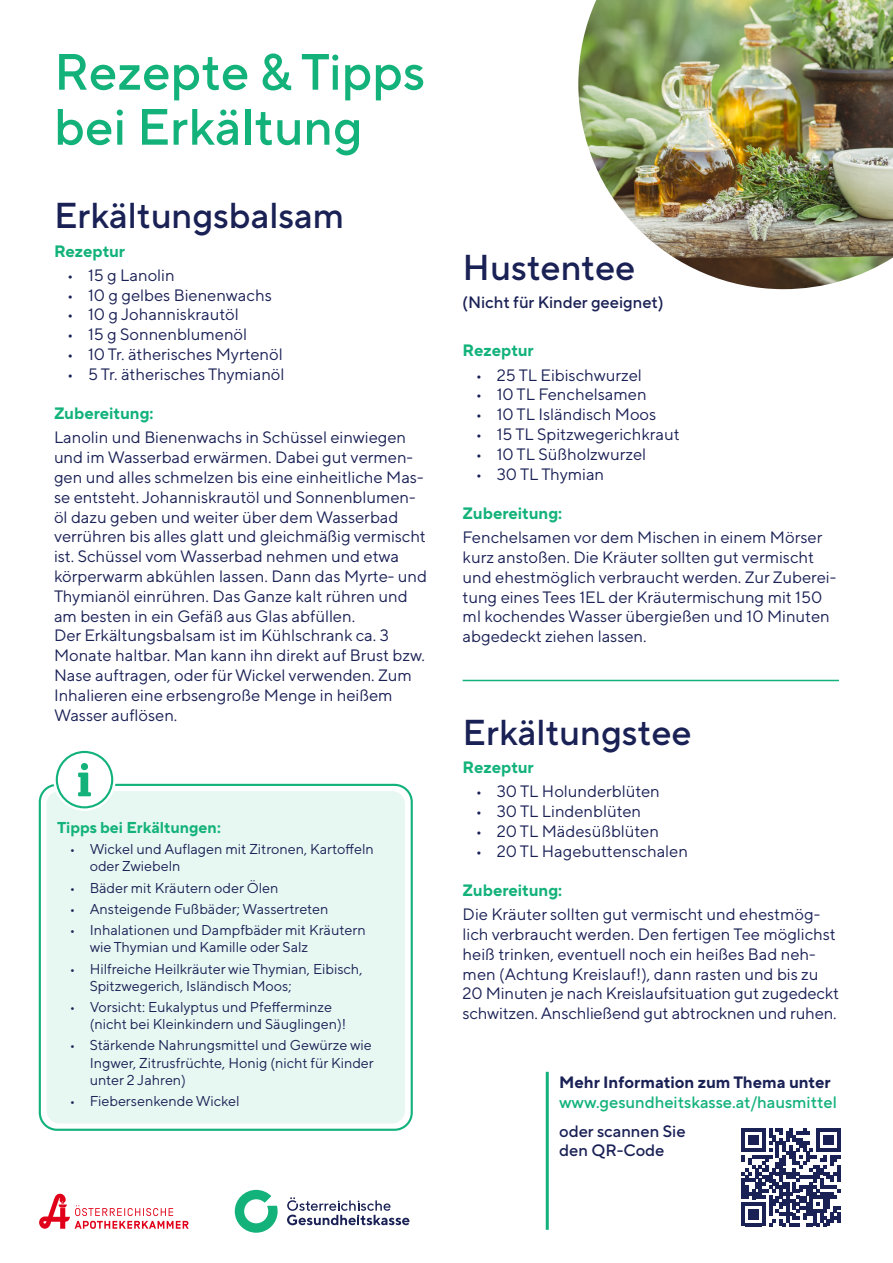
<style>
.page{position:relative;width:893px;height:1263px;background:#fff}
.page>*{position:absolute;margin:0;border:0;box-sizing:border-box;transform-origin:0 0}
.t1{font:500 51px "TT Norms Pro";color:#13b27b}
._00_h1{font:500 36px "TT Norms Pro";color:#1a2155}
._01_txtKörper{font:16.5px/19.8px "TT Norms Pro";color:#1a2155}
.michi_grüner_zwi{font:500 16.5px/19.8px "TT Norms Pro";color:#13b27b}
.michi_grüner_zwi-2{font:700 16.5px "TT Norms Pro";color:#13b27b}
.michi_grüner_zwi-3{font:500 16.5px/19.8px "TT Norms Pro";color:#1a2155}
.michi_grüner_zwi-4{font:700 15.75px "TT Norms Pro";color:#13b27b}
.t2{font:14.25px/17.2px "TT Norms Pro";color:#1a2155}
.s1{font-weight:700;color:#1a2155}
</style>
<div class="page">
<img style="left:578px;top:0;width:315px;height:289px">
<svg style="left:235px;top:1190px;width:43px;height:43px"></svg>
<svg style="left:287px;top:1197px;width:122px;height:28px"></svg>
<svg style="left:39px;top:1193px;width:150px;height:36px"></svg>
<svg style="left:742px;top:1128px;width:98px;height:98px"></svg>
<div style="left:39px;top:784px;width:374px;height:347px;border:2px solid #13b27b;border-radius:17px"></div>
<hr style="left:463px;top:680px;width:376px;height:1px;background:#13b27b">
<div style="left:47px;top:792px;width:357px;height:331px;background:#e7f7f2;border-radius:12px"></div>
<div style="left:47px;top:791px;width:358px;height:332px;border:1px solid #13b27b;border-radius:12px"></div>
<div style="left:53px;top:748px;width:63px;height:63px;border:4px solid #fff;border-radius:50%"></div>
<div style="left:57px;top:752px;width:55px;height:55px;background:#fff;border-radius:50%"></div>
<div style="left:56px;top:751px;width:57px;height:57px;border:2px solid #13b27b;border-radius:50%"></div>
<svg style="left:78px;top:763px;width:13px;height:33px"></svg>
<hr style="left:546px;top:1072px;width:3px;height:158px;background:#13b27b">
<p class="t1" style="left:54px;top:39px;width:373px">Rezepte &amp; Tipps</p>
<p class="t1" style="left:54px;top:94px;width:310px">bei Erkältung</p>
<p class="_00_h1" style="left:54px;top:192px;width:292px">Erkältungsbalsam</p>
<p class="michi_grüner_zwi-2" style="left:54px;top:240px;width:73px">Rezeptur</p>
<p class="_01_txtKörper" style="left:67px;top:264px;width:109px">• 15 g Lanolin</p>
<p class="_01_txtKörper" style="left:67px;top:284px;width:206px">• 10 g gelbes Bienenwachs</p>
<p class="_01_txtKörper" style="left:67px;top:304px;width:173px">• 10 g Johanniskrautöl</p>
<p class="_01_txtKörper" style="left:67px;top:324px;width:182px">• 15 g Sonnenblumenöl</p>
<p class="_01_txtKörper" style="left:67px;top:344px;width:217px">• 10 Tr. ätherisches Myrtenöl</p>
<p class="_01_txtKörper" style="left:67px;top:363px;width:219px">• 5 Tr. ätherisches Thymianöl</p>
<p class="michi_grüner_zwi-2" style="left:54px;top:403px;width:101px">Zubereitung:</p>
<p class="_01_txtKörper" style="left:54px;top:427px;width:374px">Lanolin und Bienenwachs in Schüssel einwiegen und im Wasserbad erwärmen. Dabei gut vermen&shy;gen und alles schmelzen bis eine einheitliche Mas&shy;se entsteht. Johanniskrautöl und Sonnenblumen&shy;öl dazu geben und weiter über dem Wasserbad verrühren bis alles glatt und gleichmäßig vermischt ist. Schüssel vom Wasserbad nehmen und etwa körperwarm abkühlen lassen. Dann das Myrte- und Thymianöl einrühren. Das Ganze kalt rühren und am besten in ein Gefäß aus Glas abfüllen.</p>
<p class="_01_txtKörper" style="left:54px;top:625px;width:372px">Der Erkältungsbalsam ist im Kühlschrank ca. 3<br>Monate haltbar. Man kann ihn direkt auf Brust bzw.<br>Nase auftragen, oder für Wickel verwenden. Zum Inhalieren eine erbsengroße Menge in heißem Wasser auflösen.</p>
<p class="michi_grüner_zwi-4" style="left:57px;top:817px;width:165px">Tipps bei Erkältungen:</p>
<p class="t2" style="left:90px;top:840px;width:286px;text-indent:-20px">• Wickel und Auflagen mit Zitronen, Kartoffeln oder Zwiebeln</p>
<p class="t2" style="left:69px;top:879px;width:211px">• Bäder mit Kräutern oder Ölen</p>
<p class="t2" style="left:69px;top:900px;width:261px">• Ansteigende Fußbäder; Wassertreten</p>
<p class="t2" style="left:90px;top:921px;width:277px;text-indent:-20px">• Inhalationen und Dampfbäder mit Kräutern wie Thymian und Kamille oder Salz</p>
<p class="t2" style="left:90px;top:959px;width:274px;text-indent:-20px">• Hilfreiche Heilkräuter wie Thymian, Eibisch,<br>Spitzwegerich, Isländisch Moos;</p>
<p class="t2" style="left:90px;top:998px;width:258px;text-indent:-20px">• Vorsicht: Eukalyptus und Pfefferminze (nicht bei Kleinkindern und Säuglingen)!</p>
<p class="t2" style="left:90px;top:1036px;width:286px;text-indent:-20px">• Stärkende Nahrungsmittel und Gewürze wie<br>Ingwer, Zitrusfrüchte, Honig (nicht für Kinder unter 2 Jahren)</p>
<p class="t2" style="left:69px;top:1092px;width:172px">• Fiebersenkende Wickel</p>
<p class="_00_h1" style="left:463px;top:244px;width:174px">Hustentee</p>
<p class="michi_grüner_zwi-3" style="left:463px;top:292px;width:202px">(Nicht für Kinder geeignet)</p>
<p class="michi_grüner_zwi-2" style="left:463px;top:340px;width:73px">Rezeptur</p>
<p class="_01_txtKörper" style="left:475px;top:364px;width:168px">• 25 TL Eibischwurzel</p>
<p class="_01_txtKörper" style="left:475px;top:384px;width:173px">• 10 TL Fenchelsamen</p>
<p class="_01_txtKörper" style="left:475px;top:404px;width:182px">• 10 TL Isländisch Moos</p>
<p class="_01_txtKörper" style="left:475px;top:424px;width:206px">• 15 TL Spitzwegerichkraut</p>
<p class="_01_txtKörper" style="left:475px;top:443px;width:172px">• 10 TL Süßholzwurzel</p>
<p class="_01_txtKörper" style="left:475px;top:463px;width:130px">• 30 TL Thymian</p>
<p class="michi_grüner_zwi-2" style="left:463px;top:502px;width:101px">Zubereitung:</p>
<p class="_01_txtKörper" style="left:463px;top:527px;width:375px">Fenchelsamen vor dem Mischen in einem Mörser kurz anstoßen. Die Kräuter sollten gut vermischt und ehestmöglich verbraucht werden. Zur Zuberei&shy;tung eines Tees 1EL der Kräutermischung mit 150 ml kochendes Wasser übergießen und 10 Minuten abgedeckt ziehen lassen.</p>
<p class="_00_h1" style="left:463px;top:709px;width:231px">Erkältungstee</p>
<p class="michi_grüner_zwi-2" style="left:463px;top:756px;width:73px">Rezeptur</p>
<p class="_01_txtKörper" style="left:475px;top:781px;width:186px">• 30 TL Holunderblüten</p>
<p class="_01_txtKörper" style="left:475px;top:801px;width:167px">• 30 TL Lindenblüten</p>
<p class="_01_txtKörper" style="left:475px;top:820px;width:185px">• 20 TL Mädesüßblüten</p>
<p class="_01_txtKörper" style="left:475px;top:840px;width:214px">• 20 TL Hagebuttenschalen</p>
<p class="michi_grüner_zwi-2" style="left:463px;top:879px;width:101px">Zubereitung:</p>
<p class="_01_txtKörper" style="left:463px;top:904px;width:378px">Die Kräuter sollten gut vermischt und ehestmög&shy;lich verbraucht werden. Den fertigen Tee möglichst heiß trinken, eventuell noch ein heißes Bad neh&shy;men (Achtung Kreislauf!), dann rasten und bis zu 20 Minuten je nach Kreislaufsituation gut zugedeckt schwitzen. Anschließend gut abtrocknen und ruhen.</p>
<p class="michi_grüner_zwi" style="left:559px;top:1071px;width:279px"><span class="s1">Mehr Information zum Thema unter </span>www.gesundheitskasse.at/hausmittel</p>
<p class="michi_grüner_zwi-3" style="left:559px;top:1120px;width:128px">oder scannen Sie den QR-Code</p>
</div>
